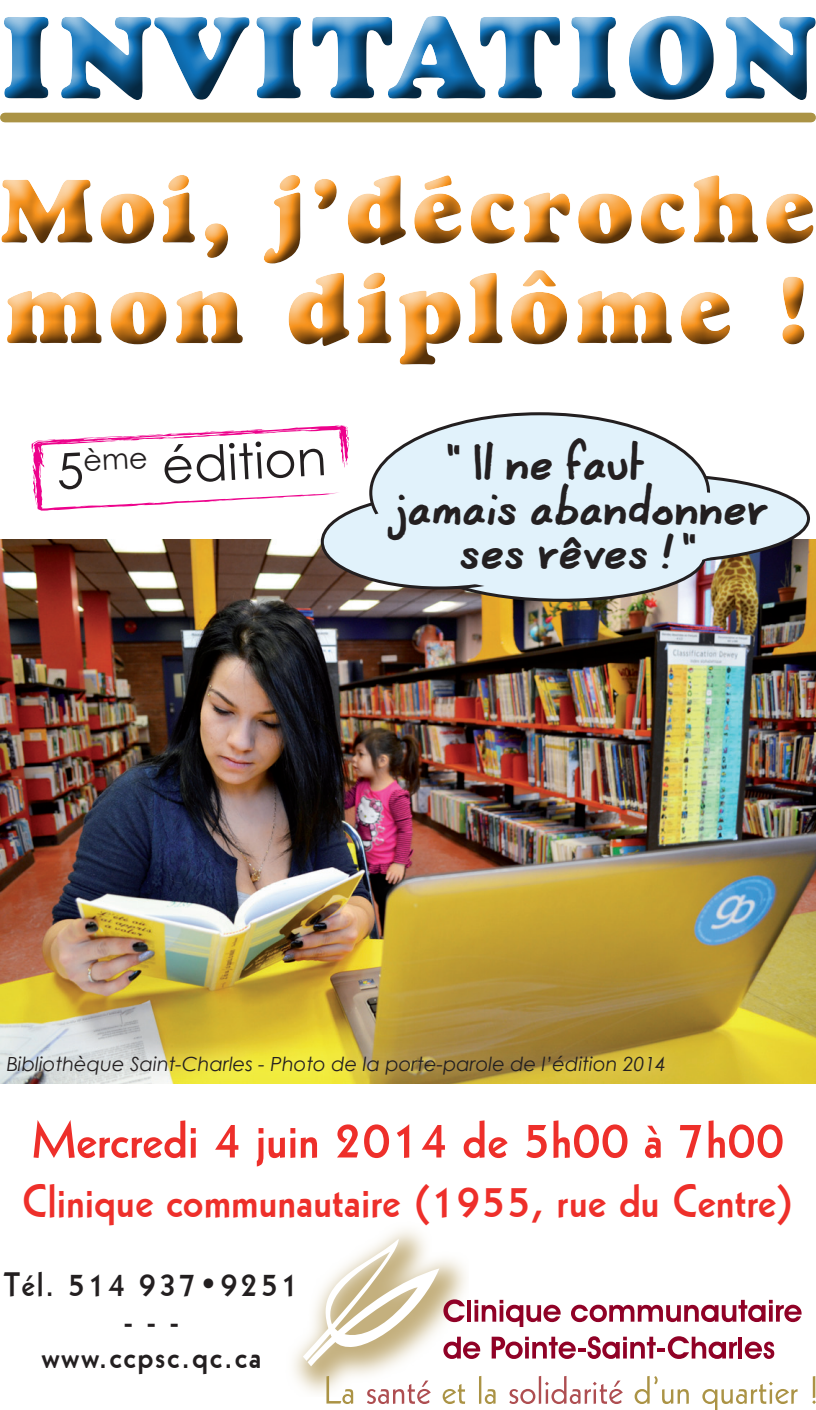
<style>
.page{position:relative;width:816px;height:1410px;background:#fff}
.page>*{position:absolute;margin:0;border:0;box-sizing:border-box;transform-origin:0 0}
.t1{font:121.5px "Goudy Heavyface BT";letter-spacing:.05em;color:#1074bc}
.t2{font:97.8px "Goudy Heavyface BT";letter-spacing:.05em;color:#f7931d}
.t3{font:93.6px "Goudy Heavyface BT";letter-spacing:.05em;color:#f7931d}
.t4{font:51px "Geometric 231 BT Bold C";color:#ee2f2a}
.t5{font:49.5px "Century Gothic";color:#231f20}
.t6{font:45px "Geometric 231 BT Bold C";color:#ee2f2a}
.t7{font:36.9px "Coert Schrift Dik";color:#231f20}
.t8{font:33px/36px "Geometric 231 BT Bold C";letter-spacing:.05em;color:#231f20;text-align:center}
.t9{font:italic 19.5px "Century Gothic";color:#231f20}
</style>
<div class="page">
<svg style="left:293px;top:1230px;width:150px;height:166px"></svg>
<svg style="left:303px;top:1239px;width:499px;height:127px"></svg>
<svg style="left:326px;top:1376px;width:27px;height:28px"></svg>
<svg style="left:367px;top:1381px;width:64px;height:23px"></svg>
<svg style="left:443px;top:1384px;width:22px;height:20px"></svg>
<hr style="left:479px;top:1376px;width:2px;height:28px;background:#ab9345">
<svg style="left:485px;top:1389px;width:11px;height:15px"></svg>
<svg style="left:509px;top:1389px;width:26px;height:15px"></svg>
<hr style="left:539px;top:1376px;width:2px;height:28px;background:#ae4e51">
<svg style="left:545px;top:1376px;width:78px;height:28px"></svg>
<svg style="left:702px;top:1382px;width:96px;height:28px"></svg>
<svg style="left:812px;top:1376px;width:4px;height:28px"></svg>
<svg style="left:635px;top:1376px;width:54px;height:28px"></svg>
<div style="left:0;top:3px;width:816px;height:119px;background:#231f20;opacity:.75"></div>
<div style="left:5px;top:113px;width:806px;height:9px;background:#ab9345"></div>
<div style="left:0;top:162px;width:816px;height:208px;background:#231f20;opacity:.75"></div>
<img style="left:0;top:540px;width:816px;height:544px">
<svg style="left:505px;top:475px;width:303px;height:87px;background:#c4d2da"></svg>
<svg style="left:418px;top:511px;width:287px;height:89px;background:#bdcad2"></svg>
<svg style="left:322px;top:496px;width:235px;height:92px;background:#b8c4cb"></svg>
<div style="left:371px;top:414px;width:338px;height:158px;background:#e1f2fb;border-radius:50%"></div>
<div style="left:505px;top:489px;width:282px;height:71px;background:#e1f2fb;border-radius:50%"></div>
<div style="left:424px;top:519px;width:267px;height:73px;background:#e1f2fb;border-radius:50%"></div>
<div style="left:335px;top:506px;width:218px;height:76px;background:#e1f2fb;border-radius:50%"></div>
<div style="left:440px;top:486px;width:303px;height:88px;background:#e1f2fb;border-radius:50%"></div>
<svg style="left:31px;top:425px;width:320px;height:86px"></svg>
<div style="left:0;top:1032px;width:684px;height:60px;background:#fff;opacity:.75"></div>
<h1 class="t1" style="left:0;top:-15px;width:817px">INVITATION</h1>
<h3 class="t3" style="left:0;top:155px;width:817px">Moi, j’décroche</h3>
<h2 class="t2" style="left:4px;top:252px;width:810px">mon diplôme !</h2>
<h3 class="t5" style="left:55px;top:437px;width:272px;rotate:-3deg">5<sup>ème</sup> édition</h3>
<h3 class="t7" style="left:449px;top:445px;width:199px">" Il ne faut</h3>
<h3 class="t7" style="left:388px;top:489px;width:383px">jamais abandonner</h3>
<h3 class="t7" style="left:462px;top:534px;width:239px">ses rêves ! "</h3>
<p class="t9" style="left:7px;top:1050px;width:661px">Bibliothèque Saint-Charles - Photo de la porte-parole de l’édition 2014</p>
<h3 class="t4" style="left:32px;top:1106px;width:754px">Mercredi 4 juin 2014 de 5h00 à 7h00</h3>
<h3 class="t6" style="left:22px;top:1172px;width:773px">Clinique communautaire (1955, rue du Centre)</h3>
<h3 class="t8" style="left:4px;top:1265px;width:296px">Tél. 514 937•9251</h3>
<h3 class="t8" style="left:41px;top:1301px;width:221px">- - - www.ccpsc.qc.ca</h3>
</div>
